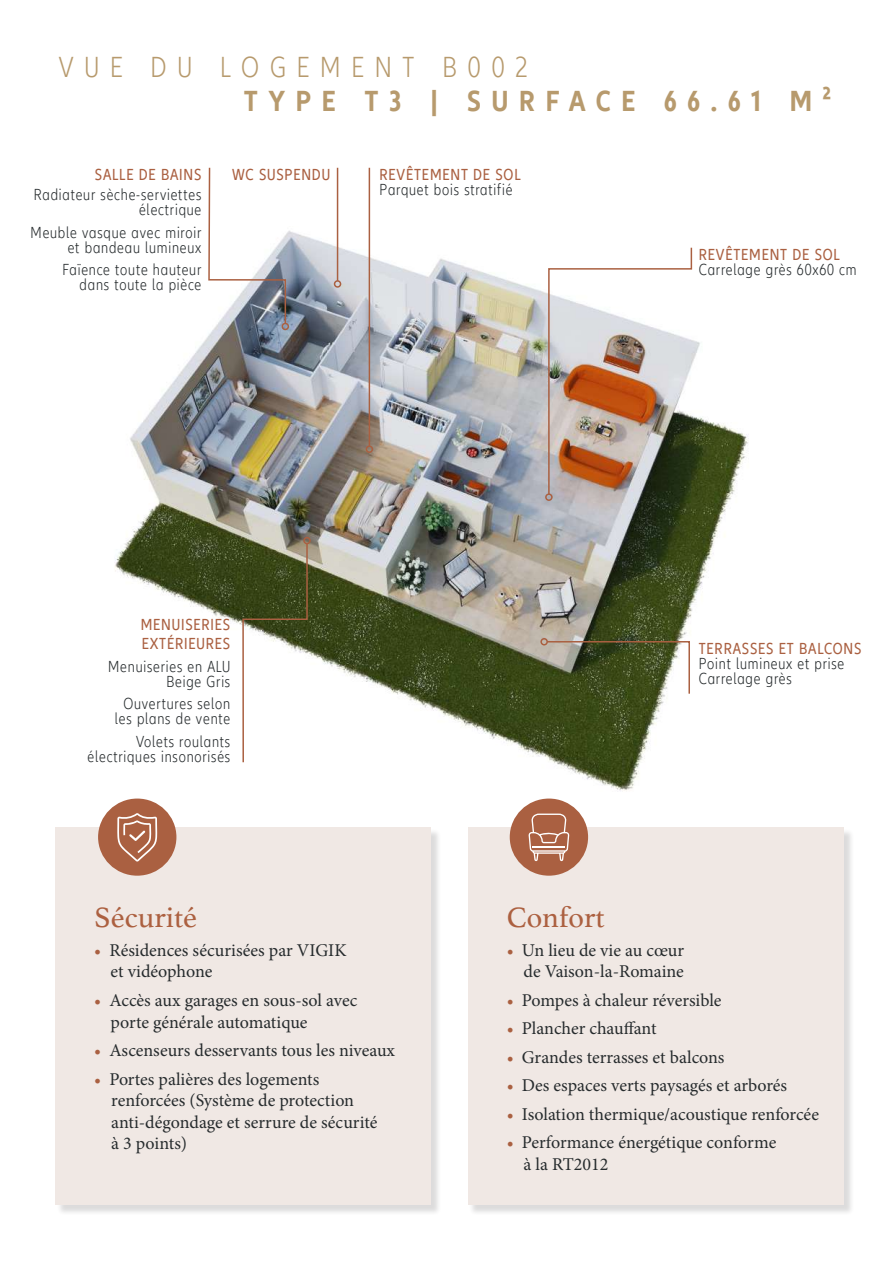
<style>
.page{position:relative;width:893px;height:1263px;background:#fff}
.page>*{position:absolute;margin:0;border:0;box-sizing:border-box;transform-origin:0 0}
.t1{font:700 condensed 30px "Allianz Neo";letter-spacing:.36em;color:#b79a6d}
.t2{font:300 condensed 30px "Allianz Neo";letter-spacing:.36em;color:#b79a6d}
.t3{font:30px "Athelas";color:#ac6040}
.t4{font:18px/21.6px "Minion Pro";color:#262b2d}
.t5{font:300 condensed 16.5px/15px "Allianz Neo";letter-spacing:.05em;color:#262b2d;text-align:right}
.t6{font:condensed 16.5px/19.8px "Allianz Neo";letter-spacing:.05em;color:#aa6041}
.s1{color:#aa6041}
</style>
<div class="page">
<img style="left:115px;top:226px;width:633px;height:565px">
<svg style="left:208px;top:167px;width:79px;height:158px"></svg>
<div style="left:282px;top:323px;width:7px;height:7px;border:2px solid #aa6041;border-radius:50%"></div>
<svg style="left:242px;top:542px;width:66px;height:222px"></svg>
<div style="left:303px;top:537px;width:8px;height:7px;border:2px solid #aa6041;border-radius:50%"></div>
<hr style="left:369px;top:168px;width:1px;height:278px;background:#aa6041">
<div style="left:366px;top:445px;width:7px;height:8px;border:2px solid #aa6041;border-radius:50%"></div>
<hr style="left:337px;top:168px;width:1px;height:113px;background:#aa6041">
<div style="left:334px;top:280px;width:7px;height:8px;border:2px solid #aa6041;border-radius:50%"></div>
<img style="left:547px;top:246px;width:146px;height:250px">
<div style="left:545px;top:493px;width:8px;height:8px;border:2px solid #aa6041;border-radius:50%"></div>
<div style="left:57px;top:829px;width:385px;height:387px;background:#231f20;opacity:.16"></div>
<div style="left:55px;top:828px;width:376px;height:377px;background:#f0e8e4"></div>
<div style="left:469px;top:829px;width:385px;height:387px;background:#231f20;opacity:.16"></div>
<div style="left:468px;top:828px;width:375px;height:377px;background:#f0e8e4"></div>
<div style="left:98px;top:798px;width:78px;height:78px;background:#aa6041;border-radius:50%"></div>
<div style="left:510px;top:798px;width:78px;height:78px;background:#aa6041;border-radius:50%"></div>
<svg style="left:528px;top:813px;width:41px;height:48px"></svg>
<hr style="left:533px;top:847px;width:32px;height:1px;background:#fff">
<svg style="left:117px;top:813px;width:40px;height:48px"></svg>
<svg style="left:546px;top:640px;width:145px;height:55px"></svg>
<div style="left:540px;top:638px;width:8px;height:7px;border:2px solid #aa6041;border-radius:50%"></div>
<h1 class="t2" style="left:59px;top:50px;width:471px">VUE DU LOGEMENT B002</h1>
<h1 class="t1" style="left:244px;top:84px;width:589px">TYPE T3 | SURFACE 66.61 M²</h1>
<p class="t6" style="left:95px;top:165px;width:108px">SALLE DE BAINS</p>
<p class="t6" style="left:232px;top:165px;width:99px">WC SUSPENDU</p>
<p class="t5" style="left:34px;top:188px;width:169px">Radiateur sèche-serviettes électrique</p>
<p class="t5" style="left:31px;top:225px;width:172px">Meuble vasque avec miroir et bandeau lumineux</p>
<p class="t5" style="left:62px;top:263px;width:140px">Faïence toute hauteur dans toute la pièce</p>
<p class="t6" style="left:379px;top:165px;width:143px">REVÊTEMENT DE SOL</p>
<p class="t5" style="left:379px;top:183px;width:134px">Parquet bois stratifié</p>
<p class="t6" style="left:141px;top:615px;width:91px">MENUISERIES<br>EXTÉRIEURES</p>
<p class="t5" style="left:108px;top:659px;width:124px">Menuiseries en ALU<br>Beige Gris</p>
<p class="t5" style="left:115px;top:697px;width:117px;text-align:center">Ouvertures selon les plans de vente</p>
<p class="t5" style="left:88px;top:734px;width:144px">Volets roulants électriques insonorisés</p>
<p class="t6" style="left:699px;top:245px;width:143px">REVÊTEMENT DE SOL</p>
<p class="t5" style="left:699px;top:263px;width:159px">Carrelage grès 60x60 cm</p>
<p class="t6" style="left:699px;top:639px;width:164px">TERRASSES ET BALCONS</p>
<p class="t5" style="left:699px;top:656px;width:147px;text-align:left">Point lumineux et prise<br>Carrelage grès</p>
<h1 class="t3" style="left:94px;top:893px;width:104px">Sécurité</h1>
<p class="t4" style="left:111px;top:939px;width:237px;text-indent:-16px"><span class="s1">•</span> Résidences sécurisées par VIGIK et vidéophone</p>
<p class="t4" style="left:111px;top:989px;width:248px;text-indent:-16px"><span class="s1">•</span> Accès aux garages en sous-sol avec porte générale automatique</p>
<p class="t4" style="left:94px;top:1039px;width:302px"><span class="s1">•</span> Ascenseurs desservants tous les niveaux</p>
<p class="t4" style="left:111px;top:1068px;width:268px;text-indent:-17px"><span class="s1">•</span> Portes palières des logements renforcées (Système de protection anti-dégondage et serrure de sécurité à 3 points)</p>
<h1 class="t3" style="left:507px;top:893px;width:99px">Confort</h1>
<p class="t4" style="left:507px;top:939px;width:179px;text-align:right"><span class="s1">•</span> Un lieu de vie au cœur de Vaison-la-Romaine</p>
<p class="t4" style="left:507px;top:989px;width:216px"><span class="s1">•</span> Pompes à chaleur réversible</p>
<p class="t4" style="left:507px;top:1018px;width:151px"><span class="s1">•</span> Plancher chauffant</p>
<p class="t4" style="left:507px;top:1046px;width:219px"><span class="s1">•</span> Grandes terrasses et balcons</p>
<p class="t4" style="left:507px;top:1075px;width:282px"><span class="s1">•</span> Des espaces verts paysagés et arborés</p>
<p class="t4" style="left:507px;top:1103px;width:314px"><span class="s1">•</span> Isolation thermique/acoustique renforcée</p>
<p class="t4" style="left:524px;top:1132px;width:254px;text-indent:-17px"><span class="s1">•</span> Performance énergétique conforme à la RT2012</p>
</div>
